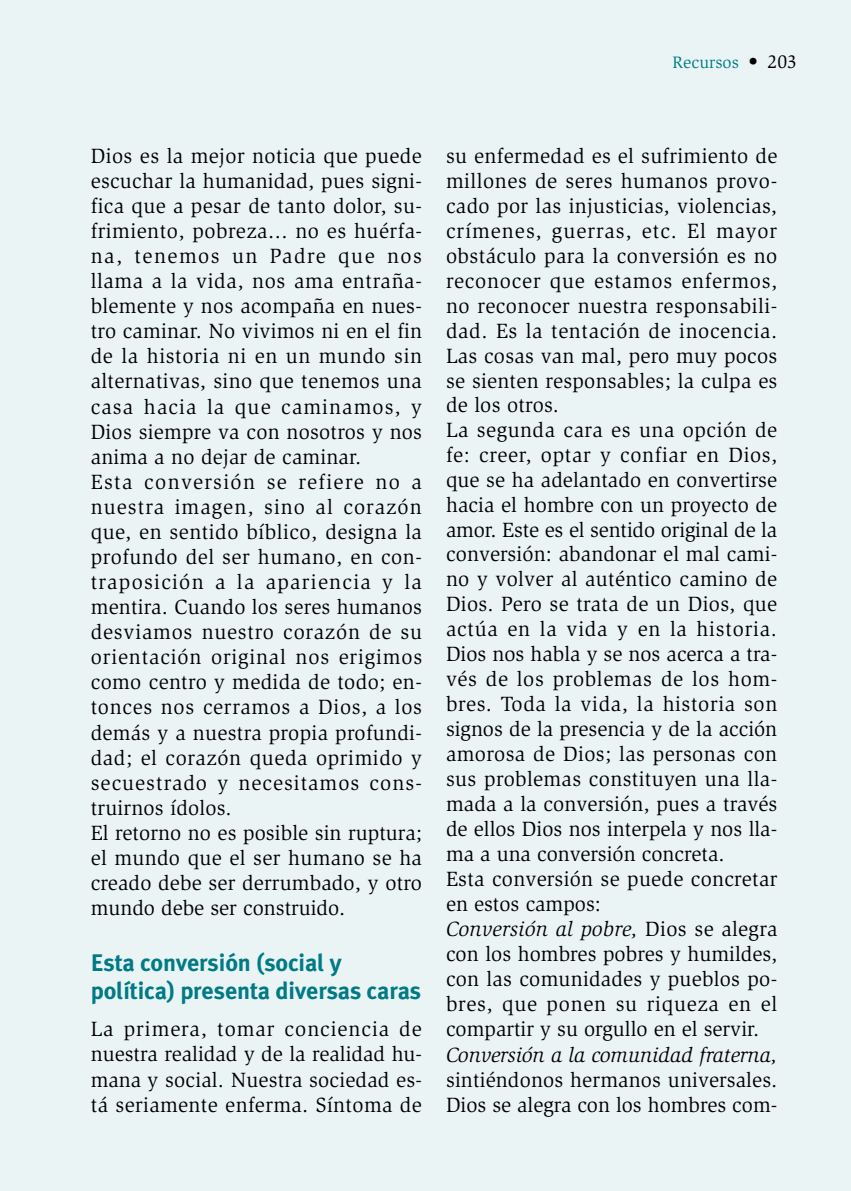
<style>
.page{position:relative;width:851px;height:1191px;background:#fff}
.page>*{position:absolute;margin:0;border:0;box-sizing:border-box;transform-origin:0 0}
.t1{font:700 24px/28px "Meta Plus";letter-spacing:-.005em;color:#007b85}
.t2{font:21.2px/25px "Slimbach Std";letter-spacing:.015em;color:#000}
.t3{font:italic 21.2px "Slimbach Std";color:#000}
.t4{font:17px "Slimbach";color:#007b85}
.s1{font-size:19px;color:#000}
.s2{font-style:italic}
</style>
<div class="page">
<div style="left:0;top:0;width:850px;height:1191px;background:#ebf4f5"></div>
<p class="t4" style="left:672px;top:52px;width:126px">Recursos <span class="s1">• 203</span></p>
<p class="t2" style="left:91px;top:143px;width:333px">Dios es la mejor noticia que puede escuchar la humanidad, pues signi&shy;fica que a pesar de tanto dolor, su&shy;frimiento, pobreza... no es huérfa&shy;na, tenemos un Padre que nos llama a la vida, nos ama entraña&shy;blemente y nos acompaña en nues&shy;tro caminar. No vivimos ni en el fin de la historia ni en un mundo sin alternativas, sino que tenemos una casa hacia la que caminamos, y<br>Dios siempre va con nosotros y nos anima a no dejar de caminar.<br>Esta conversión se refiere no a nuestra imagen, sino al corazón que, en sentido bíblico, designa la profundo del ser humano, en con&shy;traposición a la apariencia y la mentira. Cuando los seres humanos desviamos nuestro corazón de su orientación original nos erigimos como centro y medida de todo; en&shy;tonces nos cerramos a Dios, a los demás y a nuestra propia profundi&shy;dad; el corazón queda oprimido y secuestrado y necesitamos cons&shy;truirnos ídolos.<br>El retorno no es posible sin ruptura; el mundo que el ser humano se ha creado debe ser derrumbado, y otro mundo debe ser construido.</p>
<p class="t1" style="left:91px;top:948px;width:332px">Esta conversión (social y política) presenta diversas caras</p>
<p class="t2" style="left:91px;top:1017px;width:332px;text-align:justify">La primera, tomar conciencia de nuestra realidad y de la realidad hu&shy;mana y social. Nuestra sociedad es&shy;tá seriamente enferma. Síntoma de</p>
<p class="t2" style="left:446px;top:143px;width:333px">su enfermedad es el sufrimiento de millones de seres humanos provo&shy;cado por las injusticias, violencias, crímenes, guerras, etc. El mayor obstáculo para la conversión es no reconocer que estamos enfermos, no reconocer nuestra responsabili&shy;dad. Es la tentación de inocencia.<br>Las cosas van mal, pero muy pocos se sienten responsables; la culpa es de los otros.<br>La segunda cara es una opción de fe: creer, optar y confiar en Dios, que se ha adelantado en convertirse hacia el hombre con un proyecto de amor. Este es el sentido original de la conversión: abandonar el mal cami&shy;no y volver al auténtico camino de<br>Dios. Pero se trata de un Dios, que actúa en la vida y en la historia.<br>Dios nos habla y se nos acerca a tra&shy;vés de los problemas de los hom&shy;bres. Toda la vida, la historia son signos de la presencia y de la acción amorosa de Dios; las personas con sus problemas constituyen una lla&shy;mada a la conversión, pues a través de ellos Dios nos interpela y nos lla&shy;ma a una conversión concreta.<br>Esta conversión se puede concretar en estos campos:<br><span class="s2">Conversión al pobre,</span> Dios se alegra con los hombres pobres y humildes, con las comunidades y pueblos po&shy;bres, que ponen su riqueza en el compartir y su orgullo en el servir.</p>
<p class="t3" style="left:446px;top:1042px;width:333px">Conversión a la comunidad fraterna,</p>
<p class="t2" style="left:446px;top:1067px;width:332px">sintiéndonos hermanos universales.<br>Dios se alegra con los hombres com-</p>
</div>
